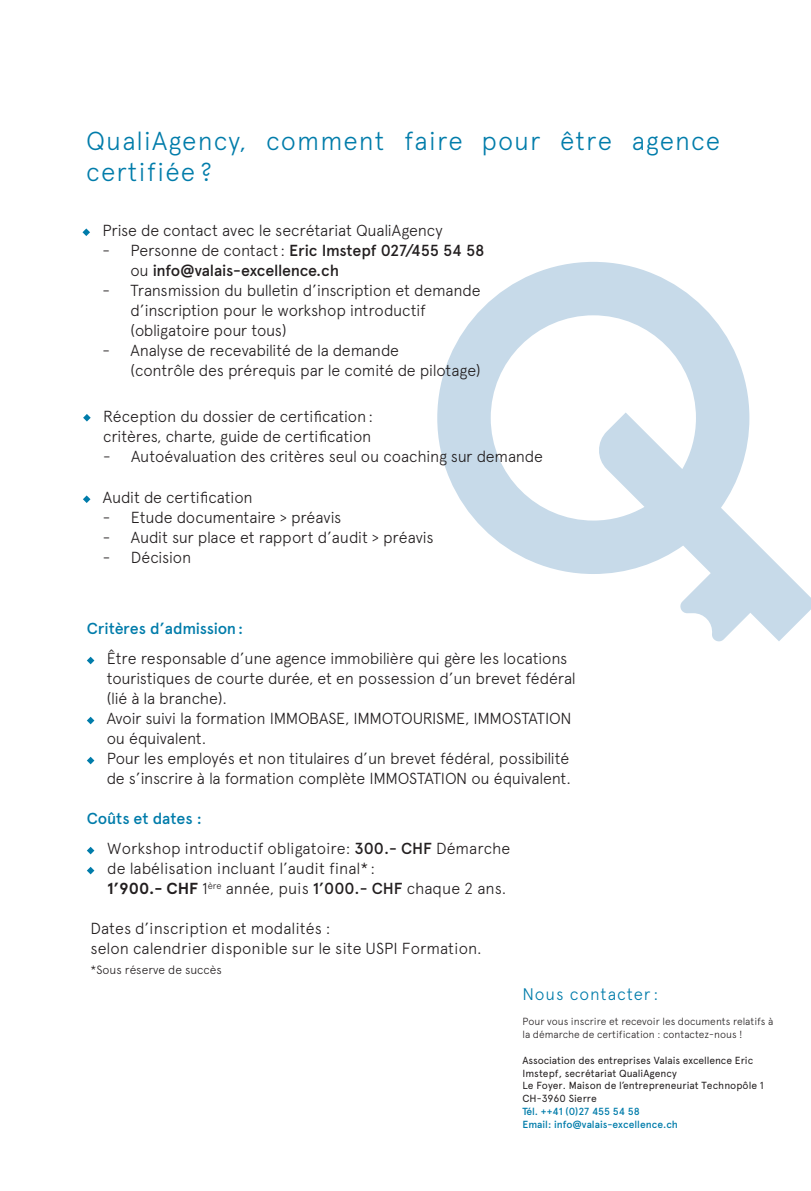
<style>
.page{position:relative;width:811px;height:1191px;background:#fff}
.page>*{position:absolute;margin:0;border:0;box-sizing:border-box;transform-origin:0 0}
.t1{font:300 26px/31.2px "Apercu";letter-spacing:.04em;color:#007caa}
.t2{font:300 16.8px "Apercu";letter-spacing:.05em;color:#007caa}
.t3{font:300 16px/20px "Apercu";letter-spacing:-.01em;color:#231f20}
.t4{font:500 16px "Apercu";letter-spacing:-.01em;color:#007caa}
.t5{font:300 12px "Apercu";color:#231f20}
.t6{font:10.4px/12.8px "Apercu";color:#231f20}
.t7{font:300 10.4px/12.8px "Apercu";color:#231f20}
.t8{font:500 10.4px/12.8px "Apercu";color:#007caa}
.s1{font-weight:500}
.s2{font-weight:500;color:#007caa}
.s3{font-weight:700}
</style>
<div class="page">
<svg style="left:82px;top:228px;width:8px;height:8px"></svg>
<svg style="left:83px;top:414px;width:8px;height:7px"></svg>
<svg style="left:83px;top:495px;width:7px;height:8px"></svg>
<svg style="left:87px;top:656px;width:7px;height:8px"></svg>
<svg style="left:87px;top:716px;width:7px;height:8px"></svg>
<svg style="left:87px;top:756px;width:7px;height:8px"></svg>
<svg style="left:87px;top:847px;width:7px;height:7px"></svg>
<svg style="left:87px;top:867px;width:7px;height:7px"></svg>
<svg style="left:437px;top:262px;width:374px;height:380px"></svg>
<h1 class="t1" style="left:86px;top:125px;width:635px">QualiAgency, comment faire pour être agence certifiée ?</h1>
<p class="t3" style="left:102px;top:220px;width:342px">Prise de contact avec le secrétariat QualiAgency</p>
<p class="t3" style="left:102px;top:240px;width:9px">-</p>
<p class="t3" style="left:102px;top:280px;width:9px">-</p>
<p class="t3" style="left:102px;top:340px;width:9px">-</p>
<p class="t3" style="left:130px;top:240px;width:356px">Personne de contact : <span class="s1">Eric Imstepf 027/455 54 58 </span>ou <span class="s1">info@valais-excellence.ch<br></span>Transmission du bulletin d’inscription et demande d’inscription pour le workshop introductif (obligatoire pour tous)<br>Analyse de recevabilité de la demande<br>(contrôle des prérequis par le comité de pilotage)</p>
<p class="t3" style="left:103px;top:406px;width:271px">Réception du dossier de certification: critères, charte, guide de certification</p>
<p class="t3" style="left:103px;top:446px;width:441px">- Autoévaluation des critères seul ou coaching sur demande</p>
<p class="t3" style="left:103px;top:487px;width:151px">Audit de certification</p>
<p class="t3" style="left:103px;top:507px;width:240px">- Etude documentaire &gt; préavis</p>
<p class="t3" style="left:103px;top:527px;width:332px">- Audit sur place et rapport d’audit &gt; préavis</p>
<p class="t3" style="left:103px;top:547px;width:90px">- Décision</p>
<p class="t4" style="left:87px;top:619px;width:158px">Critères d’admission:</p>
<p class="t3" style="left:107px;top:648px;width:470px">Être responsable d’une agence immobilière qui gère les locations touristiques de courte durée, et en possession d’un brevet fédéral (lié à la branche).<br>Avoir suivi la formation IMMOBASE, IMMOTOURISME, IMMOSTATION ou équivalent.<br>Pour les employés et non titulaires d’un brevet fédéral, possibilité de s’inscrire à la formation complète IMMOSTATION ou équivalent.</p>
<p class="t3" style="left:107px;top:804px;width:404px;line-height:29.6px;text-indent:-20px"><span class="s2">Coûts et dates :<br></span>Workshop introductif obligatoire: <span class="s1">300.- CHF</span> Démarche</p>
<p class="t3" style="left:107px;top:858px;width:401px">de labélisation incluant l’audit final* :<br><span class="s3">1’900.- CHF</span> 1<sup>ère</sup> année, puis <span class="s1">1’000.- CHF</span> chaque 2 ans.</p>
<p class="t3" style="left:91px;top:918px;width:393px">Dates d’inscription et modalités :<br>selon calendrier disponible sur le site USPI Formation.</p>
<p class="t5" style="left:91px;top:963px;width:133px">*Sous réserve de succès</p>
<p class="t2" style="left:522px;top:983px;width:137px">Nous contacter:</p>
<p class="t7" style="left:522px;top:1015px;width:252px">Pour vous inscrire et recevoir les documents relatifs à la démarche de certification : contactez-nous !</p>
<p class="t6" style="left:522px;top:1053px;width:243px">Association des entreprises Valais excellence Eric Imstepf, secrétariat QualiAgency<br>Le Foyer. Maison de l’entrepreneuriat Technopôle 1<br>CH-3960 Sierre</p>
<p class="t8" style="left:522px;top:1105px;width:157px">Tél. ++41 (0)27 455 54 58<br>Email: info@valais-excellence.ch</p>
</div>
